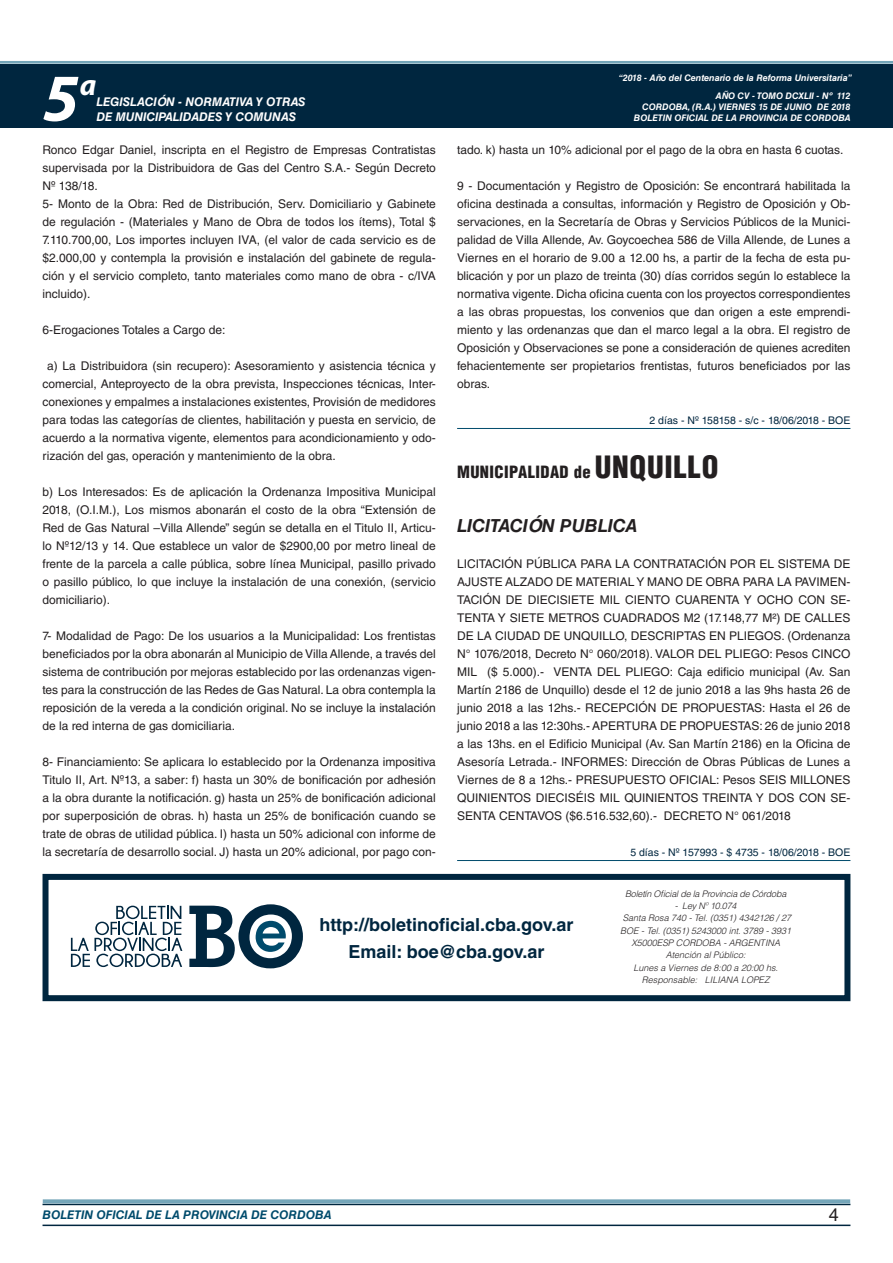
<style>
.page{position:relative;width:893px;height:1263px;background:#fff}
.page>*{position:absolute;margin:0;border:0;box-sizing:border-box;transform-origin:0 0}
.t1{font:italic 700 67.5px "Myriad Pro";color:#fff}
.t2{font:italic 700 30px "Myriad Pro";color:#fff}
.RESUELVE{font:700 18px "Helvetica LT Std";color:#00263f}
.DOC__N{font:italic 700 18px "Helvetica LT Std";color:#231f20}
.t3{font:18px "Helvetica LT Std";color:#231f20}
.TEXTO_BASE{font:900 condensed 16.5px "Helvetica LT Std";letter-spacing:.025em;color:#231f20}
.TEXTO_BASE-2{font:12px/18px "Helvetica LT Std";color:#231f20;text-align:justify}
.t4{font:italic 700 12px "Helvetica LT Std";color:#fff}
.t5{font:italic 700 12px "Helvetica LT Std";color:#004b6c}
.FECHA_DE_PUBLICACIÓN{font:10.5px "Helvetica LT Std";color:#00263f}
.TEXTO_REMATE_HOJA_FI{font:italic 300 9px "Helvetica LT Std";color:#231f20}
.t6{font:italic 700 9px/10.8px "Helvetica LT Std";color:#fff;text-align:right}
.TEXTO_REMATE_HOJA_FI-2{font:italic 300 9px "Helvetica LT Std";letter-spacing:-.02em;color:#231f20}
.s1{font-size:30px}
</style>
<div class="page">
<div style="left:0;top:61px;width:893px;height:6px;background:#fff;opacity:.75"></div>
<div style="left:0;top:64px;width:893px;height:64px;background:#00263f"></div>
<hr style="left:43px;top:1224px;width:807px;height:2px;background:#00263f">
<div style="left:42px;top:1198px;width:809px;height:8px;background:#fff;opacity:.75"></div>
<hr style="left:457px;top:428px;width:393px;height:1px;background:#004b6c">
<hr style="left:457px;top:860px;width:393px;height:1px;background:#004b6c">
<div style="left:43px;top:874px;width:807px;height:127px;border:6px solid #00263f"></div>
<svg style="left:189px;top:904px;width:114px;height:64px"></svg>
<svg style="left:71px;top:906px;width:111px;height:61px"></svg>
<h1 class="t1" style="left:43px;top:54px;width:38px">5</h1>
<h2 class="t2" style="left:80px;top:66px;width:18px">a</h2>
<p class="t4" style="left:96px;top:95px;width:211px">LEGISLACIÓN - NORMATIVA Y OTRAS</p>
<p class="t4" style="left:96px;top:109px;width:201px">DE MUNICIPALIDADES Y COMUNAS</p>
<p class="TEXTO_BASE-2" style="left:43px;top:141px;width:395px">Ronco Edgar Daniel, inscripta en el Registro de Empresas Contratistas supervisada por la Distribuidora de Gas del Centro S.A.- Según Decreto Nº 138/18.</p>
<p class="TEXTO_BASE-2" style="left:43px;top:195px;width:395px">5- Monto de la Obra: Red de Distribución, Serv. Domiciliario y Gabinete de regulación - (Materiales y Mano de Obra de todos los ítems), Total $ 7.110.700,00, Los importes incluyen IVA, (el valor de cada servicio es de $2.000,00 y contempla la provisión e instalación del gabinete de regula&shy;ción y el servicio completo, tanto materiales como mano de obra - c/IVA incluido).</p>
<p class="TEXTO_BASE-2" style="left:43px;top:321px;width:184px">6-Erogaciones Totales a Cargo de:</p>
<p class="TEXTO_BASE-2" style="left:43px;top:357px;width:395px;text-indent:5px">a) La Distribuidora (sin recupero): Asesoramiento y asistencia técnica y comercial, Anteproyecto de la obra prevista, Inspecciones técnicas, Inter&shy;conexiones y empalmes a instalaciones existentes, Provisión de medidores para todas las categorías de clientes, habilitación y puesta en servicio, de acuerdo a la normativa vigente, elementos para acondicionamiento y odo&shy;rización del gas, operación y mantenimiento de la obra.</p>
<p class="TEXTO_BASE-2" style="left:43px;top:483px;width:395px">b) Los Interesados: Es de aplicación la Ordenanza Impositiva Municipal 2018, (O.I.M.), Los mismos abonarán el costo de la obra “Extensión de Red de Gas Natural –Villa Allende” según se detalla en el Titulo II, Articu&shy;lo Nº12/13 y 14. Que establece un valor de $2900,00 por metro lineal de frente de la parcela a calle pública, sobre línea Municipal, pasillo privado o pasillo público, lo que incluye la instalación de una conexión, (servicio domiciliario).</p>
<p class="TEXTO_BASE-2" style="left:43px;top:627px;width:395px">7- Modalidad de Pago: De los usuarios a la Municipalidad: Los frentistas beneficiados por la obra abonarán al Municipio de Villa Allende, a través del sistema de contribución por mejoras establecido por las ordenanzas vigen&shy;tes para la construcción de las Redes de Gas Natural. La obra contempla la reposición de la vereda a la condición original. No se incluye la instalación de la red interna de gas domiciliaria.</p>
<p class="TEXTO_BASE-2" style="left:43px;top:753px;width:395px">8- Financiamiento: Se aplicara lo establecido por la Ordenanza impositiva Titulo II, Art. Nº13, a saber: f) hasta un 30% de bonificación por adhesión a la obra durante la notificación. g) hasta un 25% de bonificación adicional por superposición de obras. h) hasta un 25% de bonificación cuando se trate de obras de utilidad pública. I) hasta un 50% adicional con informe de la secretaría de desarrollo social. J) hasta un 20% adicional, por pago con-</p>
<p class="t6" style="left:619px;top:72px;width:235px">“2018 - Año del Centenario de la Reforma Universitaria”</p>
<p class="t6" style="left:634px;top:91px;width:218px">AÑO CV - TOMO DCXLII - Nº 112<br>CORDOBA, (R.A.) VIERNES 15 DE JUNIO DE 2018<br>BOLETIN OFICIAL DE LA PROVINCIA DE CORDOBA</p>
<p class="TEXTO_BASE-2" style="left:457px;top:141px;width:388px">tado. k) hasta un 10% adicional por el pago de la obra en hasta 6 cuotas.</p>
<p class="TEXTO_BASE-2" style="left:457px;top:177px;width:395px">9 - Documentación y Registro de Oposición: Se encontrará habilitada la oficina destinada a consultas, información y Registro de Oposición y Ob&shy;servaciones, en la Secretaría de Obras y Servicios Públicos de la Munici&shy;palidad de Villa Allende, Av. Goycoechea 586 de Villa Allende, de Lunes a Viernes en el horario de 9.00 a 12.00 hs, a partir de la fecha de esta pu&shy;blicación y por un plazo de treinta (30) días corridos según lo establece la normativa vigente. Dicha oficina cuenta con los proyectos correspondientes a las obras propuestas, los convenios que dan origen a este emprendi&shy;miento y las ordenanzas que dan el marco legal a la obra. El registro de Oposición y Observaciones se pone a consideración de quienes acrediten fehacientemente ser propietarios frentistas, futuros beneficiados por las obras.</p>
<p class="FECHA_DE_PUBLICACIÓN" style="left:649px;top:414px;width:202px">2 días - Nº 158158 - s/c - 18/06/2018 - BOE</p>
<p class="TEXTO_BASE" style="left:457px;top:461px;width:263px">MUNICIPALIDAD de <span class="s1">UNQUILLO</span></p>
<p class="DOC__N" style="left:457px;top:514px;width:182px">LICITACIÓN PUBLICA</p>
<p class="TEXTO_BASE-2" style="left:457px;top:555px;width:395px">LICITACIÓN PÚBLICA PARA LA CONTRATACIÓN POR EL SISTEMA DE AJUSTE ALZADO DE MATERIAL Y MANO DE OBRA PARA LA PAVIMEN-TACIÓN DE DIECISIETE MIL CIENTO CUARENTA Y OCHO CON SE-TENTA Y SIETE METROS CUADRADOS M2 (17.148,77 M²) DE CALLES DE LA CIUDAD DE UNQUILLO, DESCRIPTAS EN PLIEGOS. (Ordenanza N° 1076/2018, Decreto N° 060/2018). VALOR DEL PLIEGO: Pesos CINCO MIL ($ 5.000).- VENTA DEL PLIEGO: Caja edificio municipal (Av. San Martín 2186 de Unquillo) desde el 12 de junio 2018 a las 9hs hasta 26 de junio 2018 a las 12hs.- RECEPCIÓN DE PROPUESTAS: Hasta el 26 de junio 2018 a las 12:30hs.- APERTURA DE PROPUESTAS: 26 de junio 2018 a las 13hs. en el Edificio Municipal (Av. San Martín 2186) en la Oficina de Asesoría Letrada.- INFORMES: Dirección de Obras Públicas de Lunes a Viernes de 8 a 12hs.- PRESUPUESTO OFICIAL: Pesos SEIS MILLONES QUINIENTOS DIECISÉIS MIL QUINIENTOS TREINTA Y DOS CON SE-SENTA CENTAVOS ($6.516.532,60).- DECRETO N° 061/2018</p>
<p class="FECHA_DE_PUBLICACIÓN" style="left:630px;top:846px;width:222px">5 días - Nº 157993 - $ 4735 - 18/06/2018 - BOE</p>
<p class="RESUELVE" style="left:320px;top:913px;width:255px">http://boletinoficial.cba.gov.ar</p>
<p class="RESUELVE" style="left:348px;top:940px;width:198px">Email: boe@cba.gov.ar</p>
<p class="TEXTO_REMATE_HOJA_FI-2" style="left:625px;top:888px;width:163px">Boletín Oficial de la Provincia de Córdoba</p>
<p class="TEXTO_REMATE_HOJA_FI-2" style="left:675px;top:900px;width:63px">- Ley Nº 10.074</p>
<p class="TEXTO_REMATE_HOJA_FI" style="left:623px;top:912px;width:170px">Santa Rosa 740 - Tel. (0351) 4342126 / 27</p>
<p class="TEXTO_REMATE_HOJA_FI" style="left:620px;top:925px;width:173px">BOE - Tel. (0351) 5243000 int. 3789 - 3931</p>
<p class="TEXTO_REMATE_HOJA_FI" style="left:631px;top:937px;width:150px">X5000ESP CORDOBA - ARGENTINA</p>
<p class="TEXTO_REMATE_HOJA_FI" style="left:666px;top:949px;width:82px">Atención al Público:</p>
<p class="TEXTO_REMATE_HOJA_FI" style="left:633px;top:962px;width:146px">Lunes a Viernes de 8:00 a 20:00 hs.</p>
<p class="TEXTO_REMATE_HOJA_FI" style="left:642px;top:974px;width:129px">Responsable: LILIANA LOPEZ</p>
<p class="t5" style="left:43px;top:1208px;width:290px">BOLETIN OFICIAL DE LA PROVINCIA DE CORDOBA</p>
<h3 class="t3" style="left:829px;top:1204px;width:12px">4</h3>
</div>
